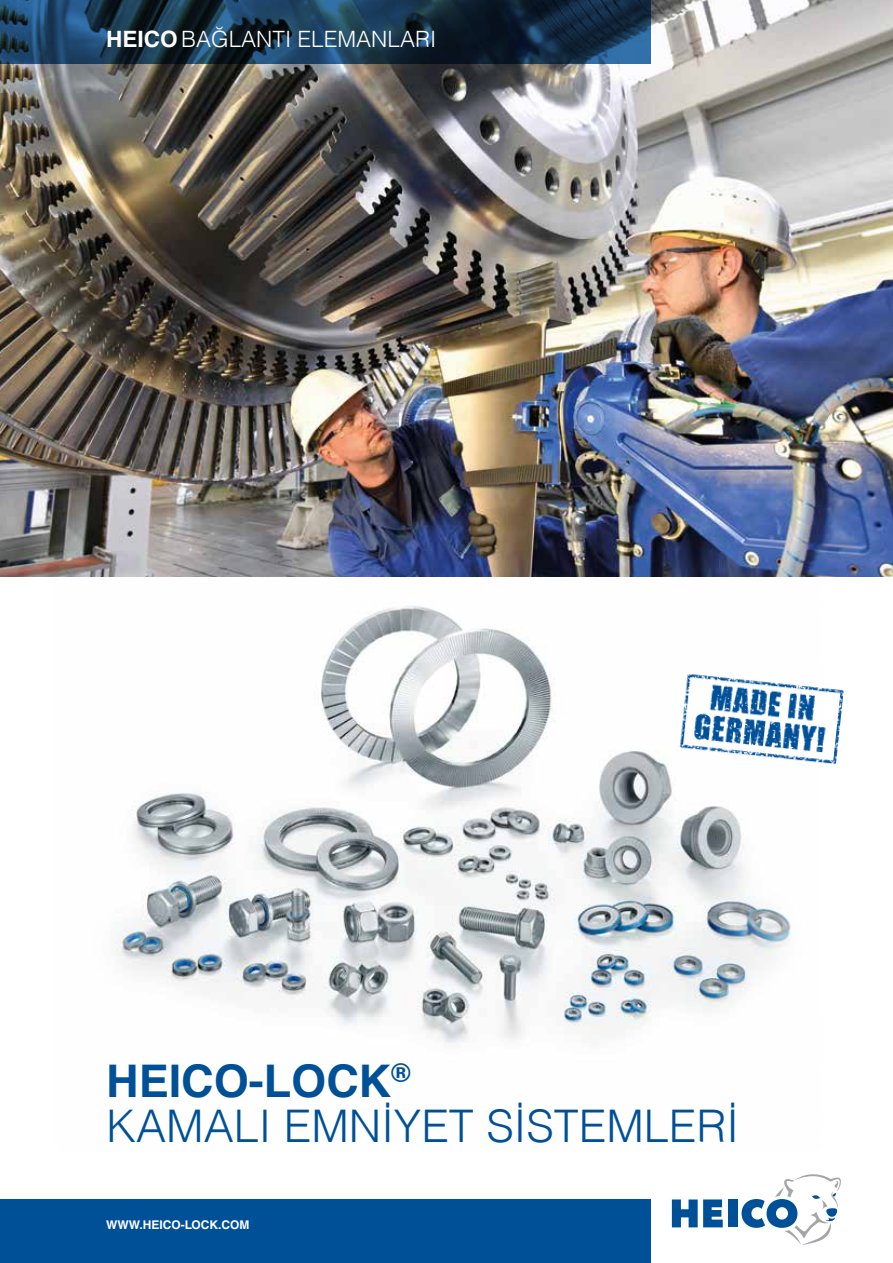
<style>
.page{position:relative;width:893px;height:1263px;background:#fff}
.page>*{position:absolute;margin:0;border:0;box-sizing:border-box;transform-origin:0 0}
.t1{font:300 45px/45px "Helvetica";color:#005098}
.t2{font:300 22.5px "Helvetica";color:#fff}
.t3{font:700 12px "Helvetica LT Std";color:#fff}
.s1{font-weight:700}
</style>
<div class="page">
<img style="left:55px;top:576px;width:768px;height:467px">
<img style="left:0;top:0;width:893px;height:576px">
<svg style="left:0;top:0;width:651px;height:64px;background:#17344c"></svg>
<svg style="left:667px;top:661px;width:156px;height:116px"></svg>
<img style="left:674px;top:670px;width:170px;height:106px">
<div style="left:0;top:1199px;width:651px;height:64px;background:#005098"></div>
<div style="left:728px;top:1199px;width:9px;height:28px;background:#005098"></div>
<svg style="left:672px;top:1199px;width:51px;height:28px"></svg>
<svg style="left:742px;top:1174px;width:99px;height:71px"></svg>
<p class="t2" style="left:106px;top:20px;width:331px"><span class="s1">HEICO</span> BAĞLANTI ELEMANLARI</p>
<p class="t1" style="left:106px;top:1055px;width:634px"><span class="s1">HEICO-LOCK</span><sup>®<br></sup>KAMALI EMNİYET SİSTEMLERİ</p>
<p class="t3" style="left:106px;top:1217px;width:145px">WWW.HEICO-LOCK.COM</p>
</div>
